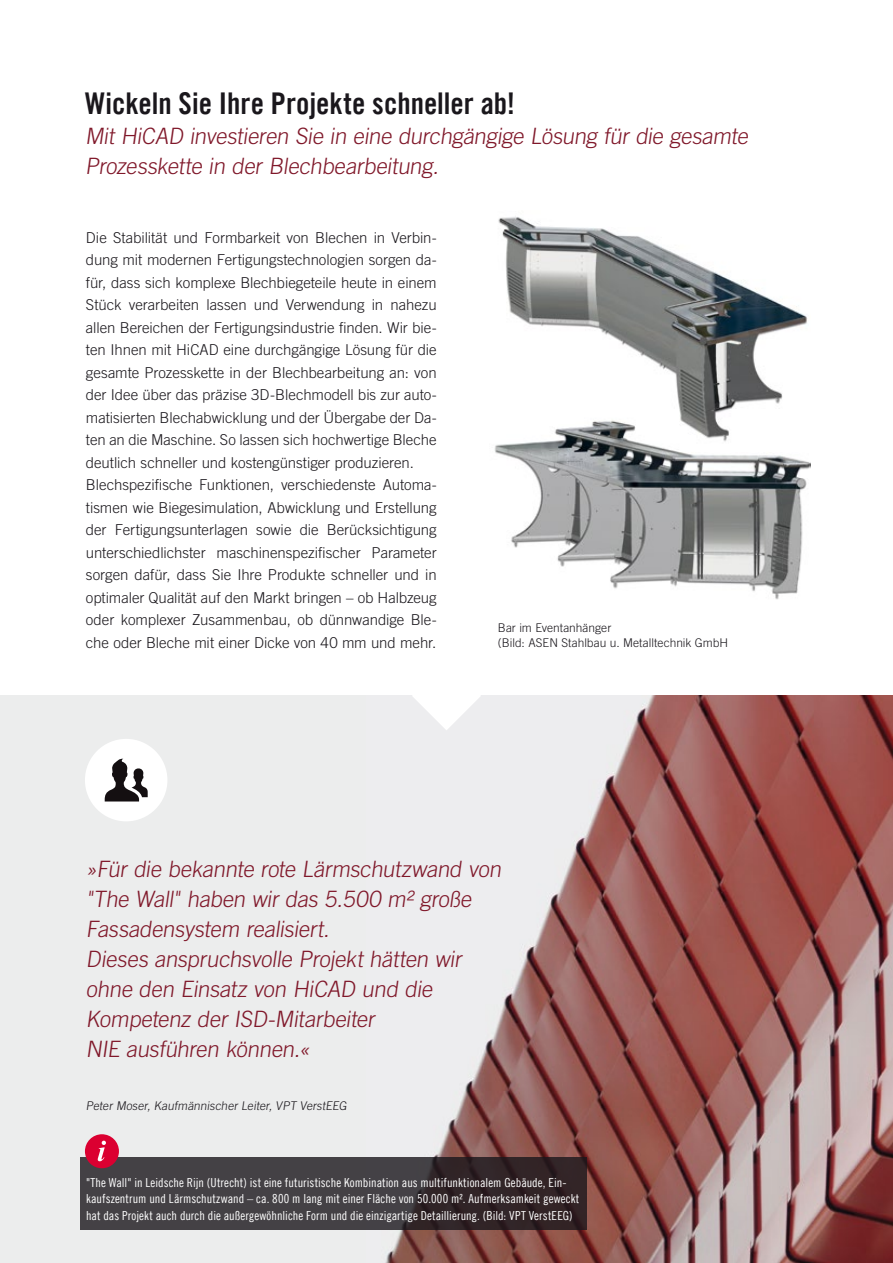
<style>
.page{position:relative;width:893px;height:1263px;background:#fff}
.page>*{position:absolute;margin:0;border:0;box-sizing:border-box;transform-origin:0 0}
.Fließtext{font:30px "Trade Gothic LT Com Bd Cn 20";color:#1a171c}
.Marginalie__Bildunte{font:300 22.5px "Trade Gothic LT Com";color:#80182a}
.Fließtext-2{font:300 15px/22.5px "Trade Gothic LT Com";letter-spacing:-.005em;color:#1a171c;text-align:justify}
.Marginalie__Bildunte-2{font:12.45px/16.5px "Trade Gothic LT Com Cn 18";letter-spacing:.005em;color:#fff}
.Marginalie__Bildunte-3{font:300 12px "Trade Gothic LT Com";color:#1a171c}
</style>
<div class="page">
<div style="left:0;top:695px;width:893px;height:568px;background:#eceded"></div>
<img style="left:366px;top:695px;width:527px;height:568px">
<svg style="left:412px;top:695px;width:69px;height:35px"></svg>
<svg style="left:80px;top:1158px;width:507px;height:72px;background:#3d363a"></svg>
<img style="left:494px;top:216px;width:316px;height:384px">
<div style="left:85px;top:739px;width:82px;height:82px;background:#fff;border-radius:50%"></div>
<svg style="left:105px;top:758px;width:43px;height:43px"></svg>
<div style="left:85px;top:1134px;width:34px;height:34px;background:#db0031;border-radius:50%"></div>
<svg style="left:98px;top:1141px;width:8px;height:20px"></svg>
<p class="Fließtext" style="left:85px;top:85px;width:432px">Wickeln Sie Ihre Projekte schneller ab!</p>
<p class="Marginalie__Bildunte" style="left:85px;top:123px;width:668px">Mit HiCAD investieren Sie in eine durchgängige Lösung für die gesamte</p>
<p class="Marginalie__Bildunte" style="left:85px;top:153px;width:359px">Prozesskette in der Blechbearbeitung.</p>
<p class="Fließtext-2" style="left:86px;top:226px;width:352px">Die Stabilität und Formbarkeit von Blechen in Verbin&shy;dung mit modernen Fertigungstechnologien sorgen da&shy;für, dass sich komplexe Blechbiegeteile heute in einem Stück verarbeiten lassen und Verwendung in nahezu allen Bereichen der Fertigungsindustrie finden. Wir bie&shy;ten Ihnen mit HiCAD eine durchgängige Lösung für die gesamte Prozesskette in der Blechbearbeitung an: von der Idee über das präzise 3D-Blechmodell bis zur auto&shy;matisierten Blechabwicklung und der Übergabe der Da&shy;ten an die Maschine. So lassen sich hochwertige Bleche deutlich schneller und kostengünstiger produzieren.</p>
<p class="Fließtext-2" style="left:86px;top:473px;width:352px">Blechspezifische Funktionen, verschiedenste Automa&shy;tismen wie Biegesimulation, Abwicklung und Erstellung der Fertigungsunterlagen sowie die Berücksichtigung unterschiedlichster maschinenspezifischer Parameter sorgen dafür, dass Sie Ihre Produkte schneller und in optimaler Qualität auf den Markt bringen – ob Halbzeug oder komplexer Zusammenbau, ob dünnwandige Ble&shy;che oder Bleche mit einer Dicke von 40 mm und mehr.</p>
<p class="Marginalie__Bildunte-3" style="left:498px;top:621px;width:115px">Bar im Eventanhänger</p>
<p class="Marginalie__Bildunte-3" style="left:498px;top:636px;width:232px">(Bild: ASEN Stahlbau u. Metalltechnik GmbH</p>
<p class="Marginalie__Bildunte" style="left:86px;top:856px;width:420px">»Für die bekannte rote Lärmschutzwand von</p>
<p class="Marginalie__Bildunte" style="left:86px;top:886px;width:391px">"The Wall" haben wir das 5.500 m² große</p>
<p class="Marginalie__Bildunte" style="left:86px;top:916px;width:249px">Fassadensystem realisiert.</p>
<p class="Marginalie__Bildunte" style="left:86px;top:946px;width:381px">Dieses anspruchsvolle Projekt hätten wir</p>
<p class="Marginalie__Bildunte" style="left:86px;top:976px;width:352px">ohne den Einsatz von HiCAD und die</p>
<p class="Marginalie__Bildunte" style="left:86px;top:1006px;width:294px">Kompetenz der ISD-Mitarbeiter</p>
<p class="Marginalie__Bildunte" style="left:86px;top:1036px;width:229px">NIE ausführen können.«</p>
<p class="Marginalie__Bildunte-3" style="left:86px;top:1098px;width:264px">Peter Moser, Kaufmännischer Leiter, VPT VerstEEG</p>
<p class="Marginalie__Bildunte-2" style="left:86px;top:1174px;width:495px">"The Wall" in Leidsche Rijn (Utrecht) ist eine futuristische Kombination aus multifunktionalem Gebäude, Ein&shy;kaufszentrum und Lärmschutzwand – ca. 800 m lang mit einer Fläche von 50.000 m². Aufmerksamkeit geweckt hat das Projekt auch durch die außergewöhnliche Form und die einzigartige Detaillierung. (Bild: VPT VerstEEG)</p>
</div>
